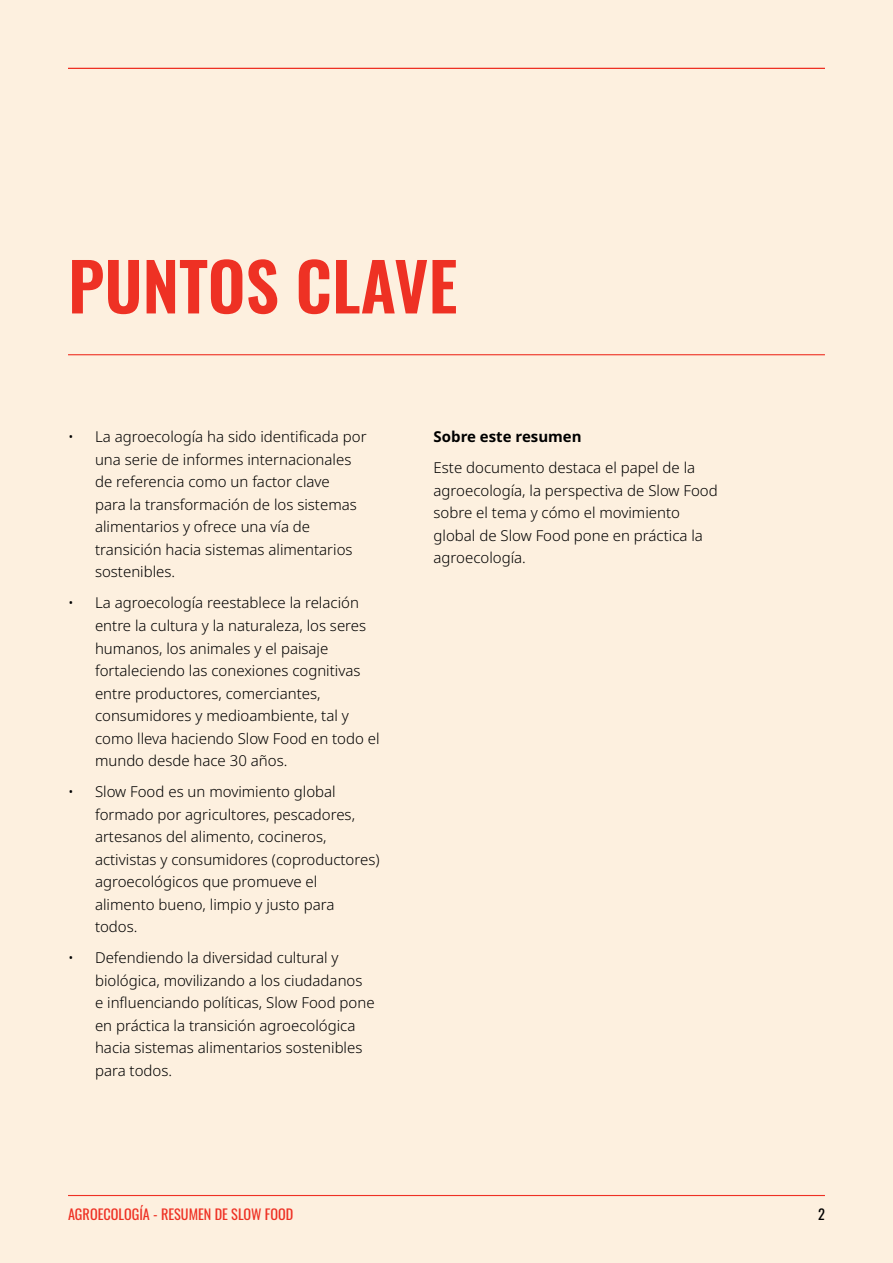
<style>
.page{position:relative;width:893px;height:1263px;background:#fdf0df}
.page>*{position:absolute;margin:0;border:0;box-sizing:border-box;transform-origin:0 0}
.t1{font:600 66px "Oswald";color:#ee3124}
.t2{font:300 15px/22.5px "Noto Sans";color:#000}
.t3{font:700 15px "Noto Sans";color:#000}
.t4{font:14.25px "Oswald";color:#ee3124}
.t5{font:14.25px "Oswald";color:#000}
</style>
<div class="page">
<hr style="left:68px;top:1195px;width:757px;height:1px;background:#ee3124">
<hr style="left:68px;top:354px;width:757px;height:1px;background:#ee3124">
<hr style="left:68px;top:68px;width:757px;height:1px;background:#ee3124">
<h1 class="t1" style="left:68px;top:252px;width:391px">PUNTOS CLAVE</h1>
<p class="t2" style="left:95px;top:426px;width:273px;text-indent:-27px">• La agroecología ha sido identificada por una serie de informes internacionales de referencia como un factor clave<br>para la transformación de los sistemas alimentarios y ofrece una vía de transición hacia sistemas alimentarios sostenibles.</p>
<p class="t2" style="left:95px;top:592px;width:286px;text-indent:-27px">• La agroecología reestablece la relación entre la cultura y la naturaleza, los seres humanos, los animales y el paisaje fortaleciendo las conexiones cognitivas entre productores, comerciantes, consumidores y medioambiente, tal y como lleva haciendo Slow Food en todo el mundo desde hace 30 años.</p>
<p class="t2" style="left:95px;top:781px;width:286px;text-indent:-27px">• Slow Food es un movimiento global formado por agricultores, pescadores, artesanos del alimento, cocineros, activistas y consumidores (coproductores) agroecológicos que promueve el alimento bueno, limpio y justo para todos.</p>
<p class="t2" style="left:95px;top:947px;width:281px;text-indent:-27px">• Defendiendo la diversidad cultural y biológica, movilizando a los ciudadanos<br>e influenciando políticas, Slow Food pone en práctica la transición agroecológica hacia sistemas alimentarios sostenibles para todos.</p>
<p class="t3" style="left:434px;top:426px;width:150px">Sobre este resumen</p>
<p class="t2" style="left:434px;top:457px;width:286px">Este documento destaca el papel de la agroecología, la perspectiva de Slow Food sobre el tema y cómo el movimiento global de Slow Food pone en práctica la agroecología.</p>
<p class="t4" style="left:68px;top:1202px;width:227px">AGROECOLOGÍA - RESUMEN DE SLOW FOOD</p>
<p class="t5" style="left:818px;top:1202px;width:8px">2</p>
</div>
